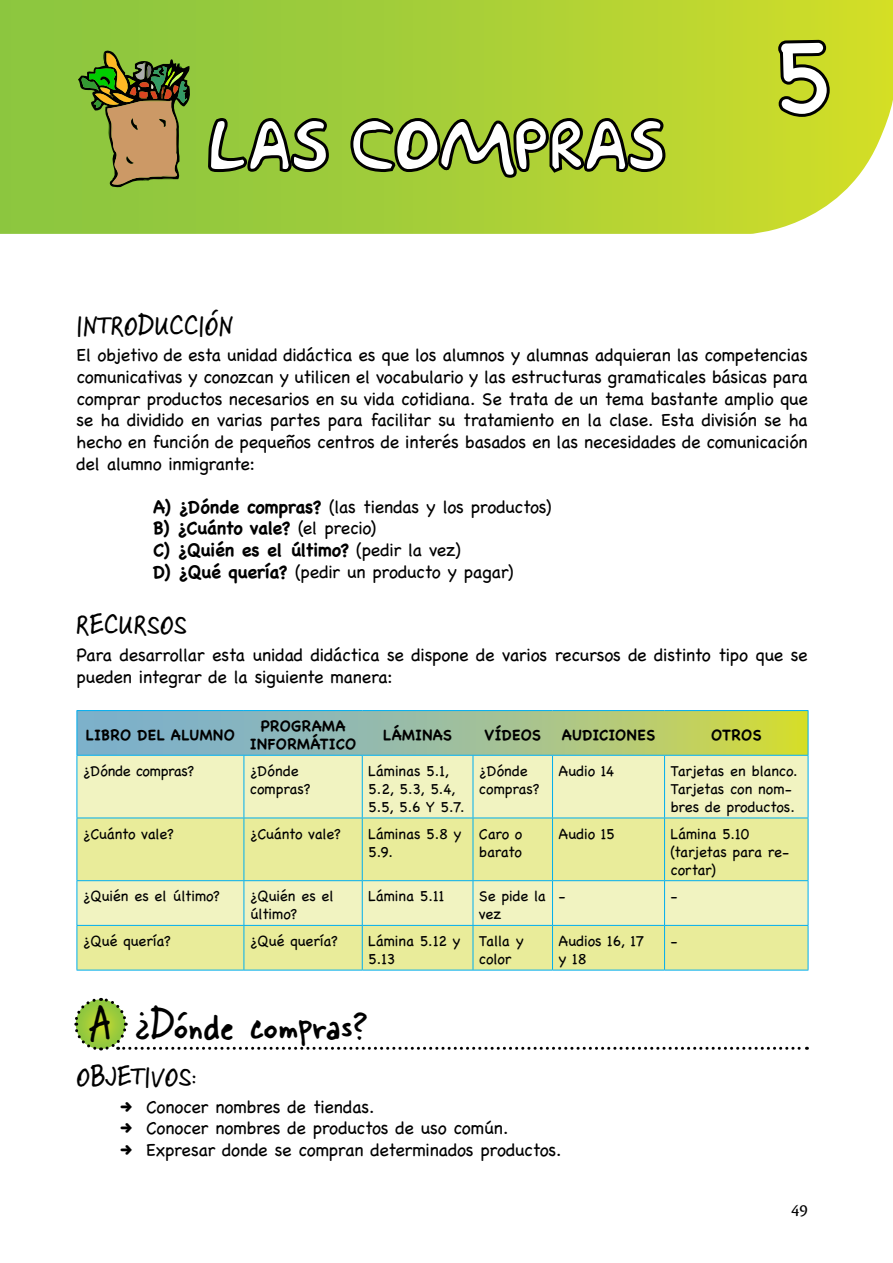
<style>
.page{position:relative;width:893px;height:1263px;background:#fff}
.page>*{position:absolute;margin:0;border:0;box-sizing:border-box;transform-origin:0 0}
.t1{font:105px "Chalkboard";color:#fff}
.t2{font:60px "Groening";letter-spacing:.06em;color:#fff}
.t3{font:45px "Skippy Sharpie";color:#000}
.t4{font:30px "Skippy Sharpie";letter-spacing:.005em;color:#000}
.t5{font:18px/21.6px "Chalkboard";letter-spacing:-.02em;color:#000}
.t6{font:18px "Cronos Pro";color:#000}
.t7{font:15px/18px "Chalkboard";letter-spacing:-.01em;color:#000}
.t8{font:700 15px/18px "Chalkboard";letter-spacing:.015em;color:#000;text-align:center}
.s1{font-weight:700}
</style>
<div class="page">
<svg style="left:0;top:0;width:893px;height:234px;background:#acd13c"></svg>
<svg style="left:78px;top:49px;width:113px;height:139px;background:#89943e"></svg>
<svg style="left:205px;top:114px;width:128px;height:62px;background:#587522"></svg>
<svg style="left:347px;top:114px;width:322px;height:68px;background:#63781f"></svg>
<svg style="left:773px;top:36px;width:61px;height:84px;background:#7d881a"></svg>
<svg style="left:78px;top:711px;width:730px;height:44px;background:#9fc095"></svg>
<div style="left:78px;top:756px;width:730px;height:62px;background:#f1f3c1"></div>
<svg style="left:78px;top:819px;width:730px;height:151px;background:#e9eda5"></svg>
<hr style="left:77px;top:710px;width:167px;height:1px;background:#00aeef">
<hr style="left:77px;top:711px;width:1px;height:44px;background:#00aeef">
<hr style="left:244px;top:710px;width:118px;height:1px;background:#00aeef">
<hr style="left:362px;top:710px;width:111px;height:1px;background:#00aeef">
<hr style="left:473px;top:710px;width:79px;height:1px;background:#00aeef">
<hr style="left:552px;top:710px;width:113px;height:1px;background:#00aeef">
<hr style="left:665px;top:710px;width:143px;height:1px;background:#00aeef">
<hr style="left:808px;top:711px;width:1px;height:44px;background:#00aeef">
<hr style="left:77px;top:755px;width:167px;height:1px;background:#00aeef">
<hr style="left:77px;top:756px;width:1px;height:62px;background:#00aeef">
<hr style="left:244px;top:755px;width:118px;height:1px;background:#00aeef">
<hr style="left:244px;top:756px;width:1px;height:62px;background:#00aeef">
<hr style="left:362px;top:755px;width:111px;height:1px;background:#00aeef">
<hr style="left:362px;top:756px;width:1px;height:62px;background:#00aeef">
<hr style="left:473px;top:755px;width:79px;height:1px;background:#00aeef">
<hr style="left:473px;top:756px;width:1px;height:62px;background:#00aeef">
<hr style="left:552px;top:755px;width:113px;height:1px;background:#00aeef">
<hr style="left:552px;top:756px;width:1px;height:62px;background:#00aeef">
<hr style="left:665px;top:755px;width:143px;height:1px;background:#00aeef">
<hr style="left:664px;top:756px;width:1px;height:62px;background:#00aeef">
<hr style="left:808px;top:756px;width:1px;height:62px;background:#00aeef">
<hr style="left:77px;top:818px;width:167px;height:1px;background:#00aeef">
<hr style="left:77px;top:818px;width:1px;height:62px;background:#00aeef">
<hr style="left:244px;top:818px;width:118px;height:1px;background:#00aeef">
<hr style="left:244px;top:818px;width:1px;height:62px;background:#00aeef">
<hr style="left:362px;top:818px;width:111px;height:1px;background:#00aeef">
<hr style="left:362px;top:818px;width:1px;height:62px;background:#00aeef">
<hr style="left:473px;top:818px;width:79px;height:1px;background:#00aeef">
<hr style="left:473px;top:818px;width:1px;height:62px;background:#00aeef">
<hr style="left:552px;top:818px;width:113px;height:1px;background:#00aeef">
<hr style="left:552px;top:818px;width:1px;height:62px;background:#00aeef">
<hr style="left:665px;top:818px;width:143px;height:1px;background:#00aeef">
<hr style="left:664px;top:818px;width:1px;height:62px;background:#00aeef">
<hr style="left:808px;top:818px;width:1px;height:62px;background:#00aeef">
<hr style="left:77px;top:880px;width:167px;height:1px;background:#00aeef">
<hr style="left:77px;top:881px;width:1px;height:44px;background:#00aeef">
<hr style="left:244px;top:880px;width:118px;height:1px;background:#00aeef">
<hr style="left:244px;top:881px;width:1px;height:44px;background:#00aeef">
<hr style="left:362px;top:880px;width:111px;height:1px;background:#00aeef">
<hr style="left:362px;top:881px;width:1px;height:44px;background:#00aeef">
<hr style="left:473px;top:880px;width:79px;height:1px;background:#00aeef">
<hr style="left:473px;top:881px;width:1px;height:44px;background:#00aeef">
<hr style="left:552px;top:880px;width:113px;height:1px;background:#00aeef">
<hr style="left:552px;top:881px;width:1px;height:44px;background:#00aeef">
<hr style="left:665px;top:880px;width:143px;height:1px;background:#00aeef">
<hr style="left:664px;top:881px;width:1px;height:44px;background:#00aeef">
<hr style="left:808px;top:881px;width:1px;height:44px;background:#00aeef">
<hr style="left:77px;top:925px;width:167px;height:1px;background:#00aeef">
<hr style="left:77px;top:926px;width:1px;height:44px;background:#00aeef">
<hr style="left:244px;top:925px;width:118px;height:1px;background:#00aeef">
<hr style="left:244px;top:926px;width:1px;height:44px;background:#00aeef">
<hr style="left:362px;top:925px;width:111px;height:1px;background:#00aeef">
<hr style="left:362px;top:926px;width:1px;height:44px;background:#00aeef">
<hr style="left:473px;top:925px;width:79px;height:1px;background:#00aeef">
<hr style="left:473px;top:926px;width:1px;height:44px;background:#00aeef">
<hr style="left:552px;top:925px;width:113px;height:1px;background:#00aeef">
<hr style="left:552px;top:926px;width:1px;height:44px;background:#00aeef">
<hr style="left:665px;top:925px;width:143px;height:1px;background:#00aeef">
<hr style="left:664px;top:926px;width:1px;height:44px;background:#00aeef">
<hr style="left:808px;top:926px;width:1px;height:44px;background:#00aeef">
<hr style="left:77px;top:970px;width:167px;height:1px;background:#00aeef">
<hr style="left:244px;top:970px;width:118px;height:1px;background:#00aeef">
<hr style="left:362px;top:970px;width:111px;height:1px;background:#00aeef">
<hr style="left:473px;top:970px;width:79px;height:1px;background:#00aeef">
<hr style="left:552px;top:970px;width:113px;height:1px;background:#00aeef">
<hr style="left:665px;top:970px;width:143px;height:1px;background:#00aeef">
<svg style="left:74px;top:997px;width:733px;height:54px"></svg>
<h2 class="t2" style="left:209px;top:120px;width:456px">LAS COMPRAS</h2>
<h1 class="t1" style="left:772px;top:15px;width:61px">5</h1>
<h3 class="t4" style="left:77px;top:301px;width:158px">INTRODUCCIÓN</h3>
<p class="t5" style="left:77px;top:344px;width:733px;text-align:justify">El objetivo de esta unidad didáctica es que los alumnos y alumnas adquieran las competencias comunicativas y conozcan y utilicen el vocabulario y las estructuras gramaticales básicas para comprar productos necesarios en su vida cotidiana. Se trata de un tema bastante amplio que se ha dividido en varias partes para facilitar su tratamiento en la clase. Esta división se ha hecho en función de pequeños centros de interés basados en las necesidades de comunicación del alumno inmigrante:</p>
<p class="t5" style="left:153px;top:496px;width:400px"><span class="s1">A) ¿Dónde compras?</span> (las tiendas y los productos)<br><span class="s1">B) ¿Cuánto vale?</span> (el precio)<br><span class="s1">C) ¿Quién es el último?</span> (pedir la vez)<br><span class="s1">D) ¿Qué quería?</span> (pedir un producto y pagar)</p>
<h3 class="t4" style="left:77px;top:601px;width:112px">RECURSOS</h3>
<p class="t5" style="left:77px;top:644px;width:733px">Para desarrollar esta unidad didáctica se dispone de varios recursos de distinto tipo que se pueden integrar de la siguiente manera:</p>
<p class="t8" style="left:86px;top:726px;width:151px">LIBRO DEL ALUMNO</p>
<p class="t8" style="left:250px;top:717px;width:108px">PROGRAMA<br>INFORMÁTICO</p>
<p class="t8" style="left:383px;top:726px;width:70px">LÁMINAS</p>
<p class="t8" style="left:484px;top:726px;width:58px">VÍDEOS</p>
<p class="t8" style="left:562px;top:726px;width:95px">AUDICIONES</p>
<p class="t8" style="left:711px;top:726px;width:52px">OTROS</p>
<p class="t7" style="left:83px;top:762px;width:113px">¿Dónde compras?</p>
<p class="t7" style="left:250px;top:762px;width:62px">¿Dónde compras?</p>
<p class="t7" style="left:368px;top:762px;width:98px">Láminas 5.1,<br>5.2, 5.3, 5.4,<br>5.5, 5.6 Y 5.7.</p>
<p class="t7" style="left:479px;top:762px;width:62px">¿Dónde compras?</p>
<p class="t7" style="left:558px;top:762px;width:57px">Audio 14</p>
<p class="t7" style="left:670px;top:762px;width:129px">Tarjetas en blanco.<br>Tarjetas con nom&shy;bres de productos.</p>
<p class="t7" style="left:83px;top:824px;width:92px">¿Cuánto vale?</p>
<p class="t7" style="left:250px;top:824px;width:92px">¿Cuánto vale?</p>
<p class="t7" style="left:368px;top:824px;width:95px">Láminas 5.8 y<br>5.9.</p>
<p class="t7" style="left:479px;top:824px;width:45px">Caro o barato</p>
<p class="t7" style="left:558px;top:824px;width:58px">Audio 15</p>
<p class="t7" style="left:670px;top:824px;width:120px">Lámina 5.10 (tarjetas para re&shy;cortar)</p>
<p class="t7" style="left:83px;top:887px;width:139px">¿Quién es el último?</p>
<p class="t7" style="left:250px;top:887px;width:85px">¿Quién es el último?</p>
<p class="t7" style="left:368px;top:887px;width:78px">Lámina 5.11</p>
<p class="t7" style="left:479px;top:887px;width:69px">Se pide la vez</p>
<p class="t7" style="left:558px;top:887px;width:9px">-</p>
<p class="t7" style="left:670px;top:887px;width:9px">-</p>
<p class="t7" style="left:83px;top:932px;width:89px">¿Qué quería?</p>
<p class="t7" style="left:250px;top:932px;width:89px">¿Qué quería?</p>
<p class="t7" style="left:368px;top:932px;width:94px">Lámina 5.12 y<br>5.13</p>
<p class="t7" style="left:479px;top:932px;width:46px">Talla y color</p>
<p class="t7" style="left:558px;top:932px;width:87px">Audios 16, 17 y 18</p>
<p class="t7" style="left:670px;top:932px;width:9px">-</p>
<h3 class="t3" style="left:89px;top:989px;width:281px">A ¿Dónde compras?</h3>
<h3 class="t4" style="left:77px;top:1052px;width:122px">OBJETIVOS:</h3>
<p class="t5" style="left:146px;top:1096px;width:417px">Conocer nombres de tiendas.<br>Conocer nombres de productos de uso común.<br>Expresar donde se compran determinados productos.</p>
<p class="t6" style="left:791px;top:1200px;width:18px">49</p>
</div>
